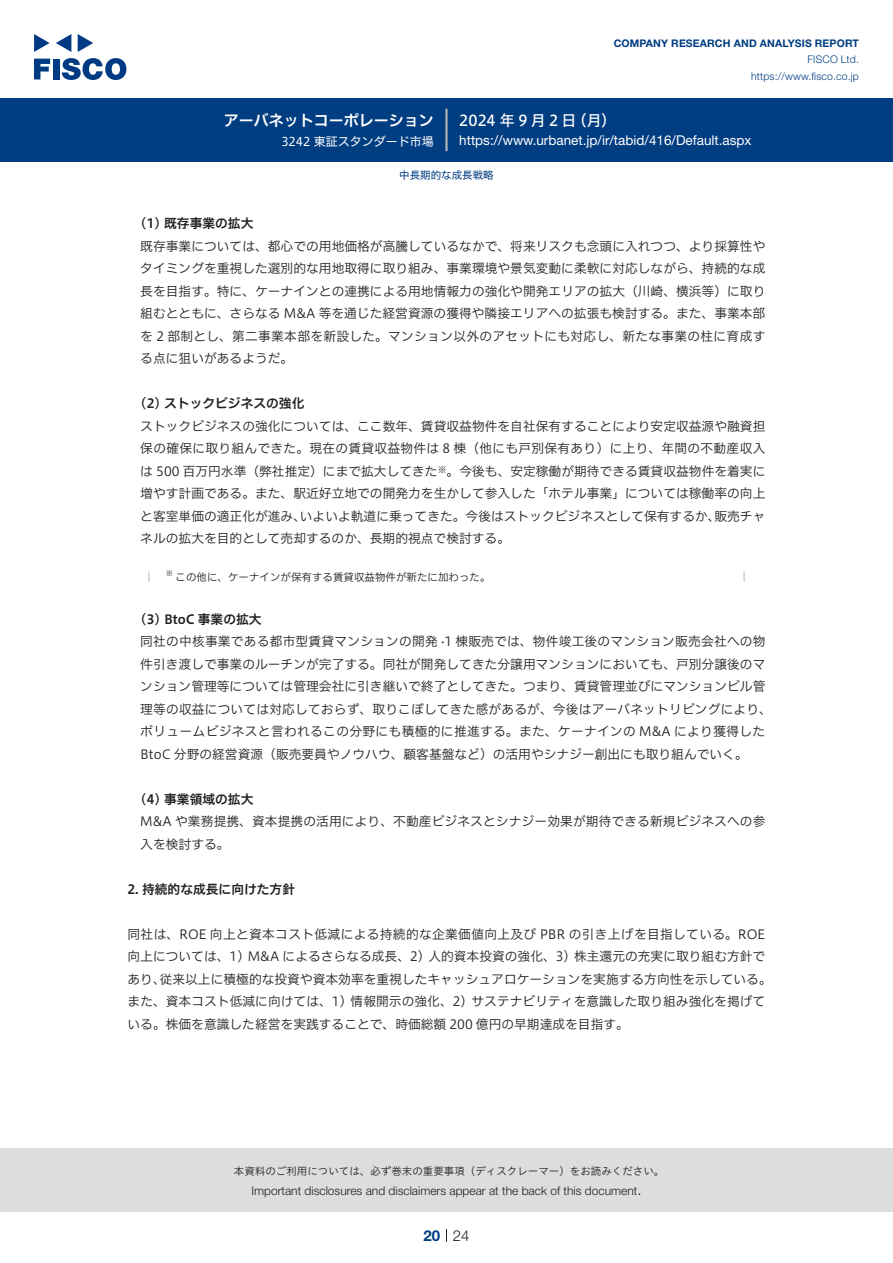
<style>
.page{position:relative;width:893px;height:1263px;background:#fff}
.page>*{position:absolute;margin:0;border:0;box-sizing:border-box;transform-origin:0 0}
.t1{font:15px "Hiragino UD Sans F Std N W6";color:#fff}
.t2{font:15px "Hiragino UD Sans F Std N W5";letter-spacing:.21em;color:#fff}
.t3{font:300 15px "Helvetica Neue LT Std";color:#231f20}
.t4{font:700 15px "Helvetica Neue LT Std";color:#003d81}
.t5{font:13.5px "Helvetica Neue LT Std";color:#fff}
.本文3mm{font:12.75px/22.5px "Hiragino UD Sans F Std N W3";color:#231f20}
.本文{font:12.75px/22.5px "Hiragino UD Sans F Std N W3";color:#231f20}
.本文-2{font:12.75px "Hiragino UD Sans F Std N W3";letter-spacing:.025em;color:#231f20}
.小タイトル3mm{font:12.75px "Hiragino UD Sans F Std N W6";color:#231f20}
.小タイトル{font:12.75px "Hiragino UD Sans F Std N W6";color:#231f20}
.t6{font:300 12px "Helvetica Neue LT Std";color:#231f20}
.t7{font:12px "Hiragino UD Sans F Std N W4";color:#fff}
.t8{font:10.5px "Hiragino UD Sans Std W3";color:#231f20}
.t9{font:700 10.5px "Helvetica Neue LT Std";letter-spacing:.015em;color:#003d81}
.t10{font:300 10.5px/16.5px "Helvetica Neue LT Std";letter-spacing:.015em;color:#003d81;text-align:right}
.t11{font:10.5px "Hiragino UD Sans F Std N W3";color:#231f20}
.ヘッダー{font:10.5px "Hiragino UD Sans F Std N W4";color:#003d81}
.本文3mm-2{font:8.85px "Hiragino UD Sans F Std N W3";color:#231f20}
.t12{font:7.35px "Hiragino UD Sans F Std N W3";color:#231f20}
.s1{font-size:12.75px}
</style>
<div class="page">
<div style="left:0;top:1148px;width:893px;height:64px;background:#ddd"></div>
<svg style="left:34px;top:59px;width:16px;height:20px"></svg>
<div style="left:53px;top:59px;width:6px;height:20px;background:#003a83"></div>
<svg style="left:62px;top:58px;width:64px;height:22px"></svg>
<svg style="left:34px;top:34px;width:16px;height:18px"></svg>
<svg style="left:78px;top:34px;width:15px;height:18px"></svg>
<svg style="left:56px;top:34px;width:15px;height:18px"></svg>
<div style="left:0;top:98px;width:893px;height:64px;background:#003d81"></div>
<hr style="left:445px;top:109px;width:3px;height:42px;background:#b5b5b6">
<svg style="left:446px;top:1229px;width:1px;height:13px"></svg>
<svg style="left:148px;top:571px;width:2px;height:11px"></svg>
<svg style="left:743px;top:571px;width:2px;height:11px"></svg>
<p class="t1" style="left:224px;top:109px;width:212px">アーバネットコーポレーション</p>
<p class="t7" style="left:281px;top:132px;width:154px">3242 東証スタンダード市場</p>
<p class="t9" style="left:614px;top:37px;width:247px">COMPANY RESEARCH AND ANALYSIS REPORT</p>
<p class="t10" style="left:751px;top:51px;width:109px">FISCO Ltd. https://www.fisco.co j p.</p>
<p class="t2" style="left:459px;top:109px;width:119px">2024年9月2日</p>
<p class="t2" style="left:572px;top:109px;width:46px">（月(</p>
<p class="t5" style="left:459px;top:132px;width:294px">https://www.urbanet j p. /i r/ tabid/416/Default.aspx</p>
<p class="ヘッダー" style="left:399px;top:167px;width:96px">中長期的な成長戦略</p>
<p class="小タイトル3mm" style="left:140px;top:214px;width:115px">1( ) 既存事業の拡大</p>
<p class="本文3mm" style="left:140px;top:234px;width:627px;text-align:justify">既存事業については、都心での用地価格が高騰しているなかで、将来リスクも念頭に入れつつ、より採算性やタイミングを重視した選別的な用地取得に取り組み、事業環境や景気変動に柔軟に対応しながら、持続的な成長を目指す。特に、ケーナインとの連携による用地情報力の強化や開発エリアの拡大（川崎、横浜等）に取り組むとともに、さらなる M&amp;A 等を通じた経営資源の獲得や隣接エリアへの拡張も検討する。また、事業本部を 2 部制とし、第二事業本部を新設した。マンション以外のアセットにも対応し、新たな事業の柱に育成する点に狙いがあるようだ。</p>
<p class="小タイトル3mm" style="left:140px;top:394px;width:166px">2( ) ストックビジネスの強化</p>
<p class="本文3mm" style="left:140px;top:414px;width:627px;text-align:right">ストックビジネスの強化については、ここ数年、賃貸収益物件を自社保有することにより安定収益源や融資担保の確保に取り組んできた。現在の賃貸収益物件は 8 棟（他にも戸別保有あり）に上り、年間の不動産収入今後も、安定稼働が期待できる賃貸収益物件を着実に</p>
<p class="本文3mm" style="left:140px;top:459px;width:299px">は 500 百万円水準（弊社推定）にまで拡大してきた</p>
<p class="本文3mm" style="left:140px;top:481px;width:627px">増やす計画である。また、駅近好立地での開発力を生かして参入した「ホテル事業」については稼働率の向上</p>
<p class="本文3mm" style="left:714px;top:504px;width:52px">販売チャ</p>
<p class="本文3mm-2" style="left:438px;top:463px;width:23px">※<span class="s1">。</span></p>
<p class="本文3mm" style="left:300px;top:504px;width:422px">いよいよ軌道に乗ってきた。今後はストックビジネスとして保有するか、</p>
<p class="本文3mm" style="left:140px;top:504px;width:371px">と客室単価の適正化が進み、<br>ネルの拡大を目的として売却するのか、長期的視点で検討する。</p>
<p class="t11" style="left:176px;top:569px;width:316px">この他に、ケーナインが保有する賃貸収益物件が新たに加わった。</p>
<p class="t12" style="left:166px;top:568px;width:9px">※</p>
<p class="小タイトル3mm" style="left:140px;top:609px;width:123px">3( ) BtoC 事業の拡大</p>
<p class="本文3mm" style="left:140px;top:630px;width:633px">同社の中核事業である都市型賃貸マンションの開発 1· 棟販売では、物件竣工後のマンション販売会社への物件引き渡しで事業のルーチンが完了する。同社が開発してきた分譲用マンションにおいても、戸別分譲後のマンション管理等については管理会社に引き継いで終了としてきた。つまり、賃貸管理並びにマンションビル管理等の収益については対応しておらず、取りこぼしてきた感があるが、今後はアーバネットリビングにより、ボリュームビジネスと言われるこの分野にも積極的に推進する。また、ケーナインの M&amp;A により獲得したBtoC 分野の経営資源（販売要員やノウハウ、顧客基盤など）の活用やシナジー創出にも取り組んでいく。</p>
<p class="小タイトル3mm" style="left:140px;top:789px;width:115px">4( ) 事業領域の拡大</p>
<p class="本文3mm" style="left:140px;top:810px;width:627px">M&amp;A や業務提携、資本提携の活用により、不動産ビジネスとシナジー効果が期待できる新規ビジネスへの参入を検討する。</p>
<p class="小タイトル" style="left:128px;top:879px;width:169px">2. 持続的な成長に向けた方針</p>
<p class="本文-2" style="left:128px;top:924px;width:639px">同社は、ROE 向上と資本コスト低減による持続的な企業価値向上及び PBR の引き上げを目指している。ROE</p>
<p class="本文" style="left:128px;top:945px;width:639px">向上については、1) M&amp;A によるさらなる成長、2) 人的資本投資の強化、3) 株主還元の充実に取り組む方針で</p>
<p class="本文" style="left:160px;top:967px;width:613px">従来以上に積極的な投資や資本効率を重視したキャッシュアロケーションを実施する方向性を示している。</p>
<p class="本文" style="left:128px;top:967px;width:639px">あり、<br>また、資本コスト低減に向けては、1) 情報開示の強化、2) サステナビリティを意識した取り組み強化を掲げている。株価を意識した経営を実践することで、時価総額 200 億円の早期達成を目指す。</p>
<p class="t8" style="left:234px;top:1163px;width:432px">本資料のご利用については、必ず巻末の重要事項（ディスクレーマー）をお読みください。</p>
<p class="t3" style="left:637px;top:1180px;width:6px">.</p>
<p class="t6" style="left:251px;top:1183px;width:387px">Important disclosures and disclaimers appear at the back of this document</p>
<p class="t4" style="left:423px;top:1226px;width:18px">20</p>
<p class="t3" style="left:453px;top:1226px;width:18px">24</p>
</div>
